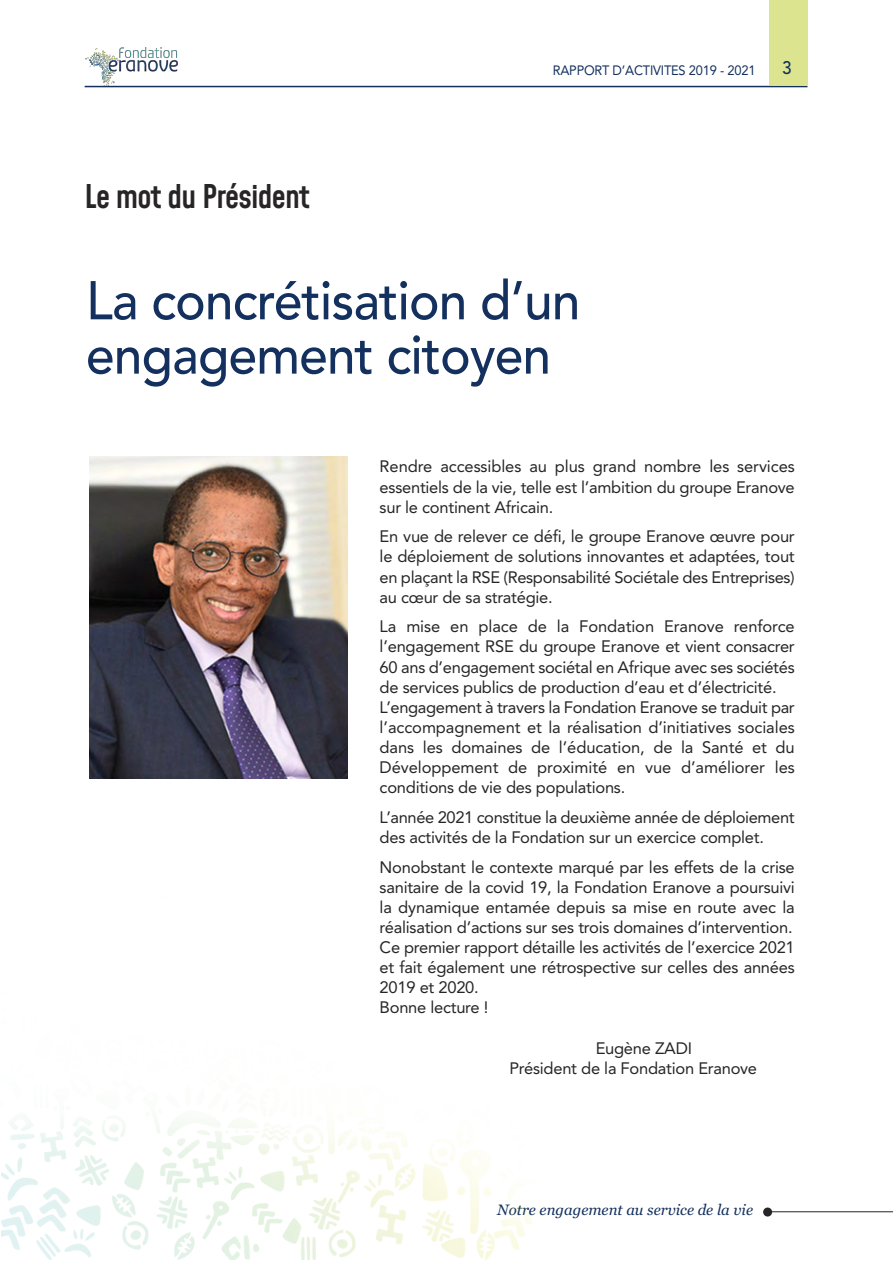
<style>
.page{position:relative;width:893px;height:1263px;background:#fff}
.page>*{position:absolute;margin:0;border:0;box-sizing:border-box;transform-origin:0 0}
.t1{font:500 54px/54.3px "Avenir";letter-spacing:-.015em;color:#13305e;scale:.95 1}
.t2{font:500 31.95px "Mohave";letter-spacing:-.025em;color:#272526}
.t3{font:500 18px "Avenir";color:#13305e;scale:.95 1}
.t4{font:16.5px/20.1px "Avenir";letter-spacing:-.015em;color:#272526}
.t5{font:italic 15px "Georgia";color:#13305e}
.t6{font:13.5px "Avenir";letter-spacing:-.015em;color:#13305e;scale:.95 1}
</style>
<div class="page">
<img style="left:85px;top:47px;width:92px;height:38px">
<hr style="left:85px;top:86px;width:722px;height:1px;background:#13305e">
<div style="left:769px;top:0;width:39px;height:85px;background:#dde48f"></div>
<hr style="left:768px;top:1211px;width:125px;height:1px;background:#272526">
<div style="left:763px;top:1207px;width:9px;height:9px;background:#272526;border-radius:50%"></div>
<img style="left:1px;top:1121px;width:532px;height:139px">
<img style="left:90px;top:456px;width:257px;height:322px">
<h2 class="t2" style="left:85px;top:177px;width:227px">Le mot du Président</h2>
<p class="t6" style="left:553px;top:60px;width:215px">RAPPORT D’ACTIVITES 2019 - 2021</p>
<p class="t3" style="left:782px;top:52px;width:12px">3</p>
<h1 class="t1" style="left:86px;top:270px;width:522px">La concrétisation d’un engagement citoyen</h1>
<p class="t4" style="left:380px;top:456px;width:417px;text-align:justify">Rendre accessibles au plus grand nombre les services essentiels de la vie, telle est l’ambition du groupe Eranove sur le continent Africain.</p>
<p class="t4" style="left:380px;top:526px;width:417px;text-align:justify">En vue de relever ce défi, le groupe Eranove œuvre pour le déploiement de solutions innovantes et adaptées, tout en plaçant la RSE (Responsabilité Sociétale des Entreprises) au cœur de sa stratégie.</p>
<p class="t4" style="left:380px;top:616px;width:417px">La mise en place de la Fondation Eranove renforce l’engagement RSE du groupe Eranove et vient consacrer 60 ans d’engagement sociétal en Afrique avec ses sociétés de services publics de production d’eau et d’électricité.<br>L’engagement à travers la Fondation Eranove se traduit par l’accompagnement et la réalisation d’initiatives sociales dans les domaines de l’éducation, de la Santé et du Développement de proximité en vue d’améliorer les conditions de vie des populations.</p>
<p class="t4" style="left:380px;top:806px;width:417px">L’année 2021 constitue la deuxième année de déploiement des activités de la Fondation sur un exercice complet.</p>
<p class="t4" style="left:380px;top:856px;width:417px">Nonobstant le contexte marqué par les effets de la crise sanitaire de la covid 19, la Fondation Eranove a poursuivi la dynamique entamée depuis sa mise en route avec la réalisation d’actions sur ses trois domaines d’intervention.<br>Ce premier rapport détaille les activités de l’exercice 2021 et fait également une rétrospective sur celles des années 2019 et 2020.<br>Bonne lecture !</p>
<p class="t4" style="left:509px;top:1037px;width:249px;text-indent:86px">Eugène ZADI<br>Président de la Fondation Eranove</p>
<p class="t5" style="left:497px;top:1201px;width:257px">Notre engagement au service de la vie</p>
</div>
